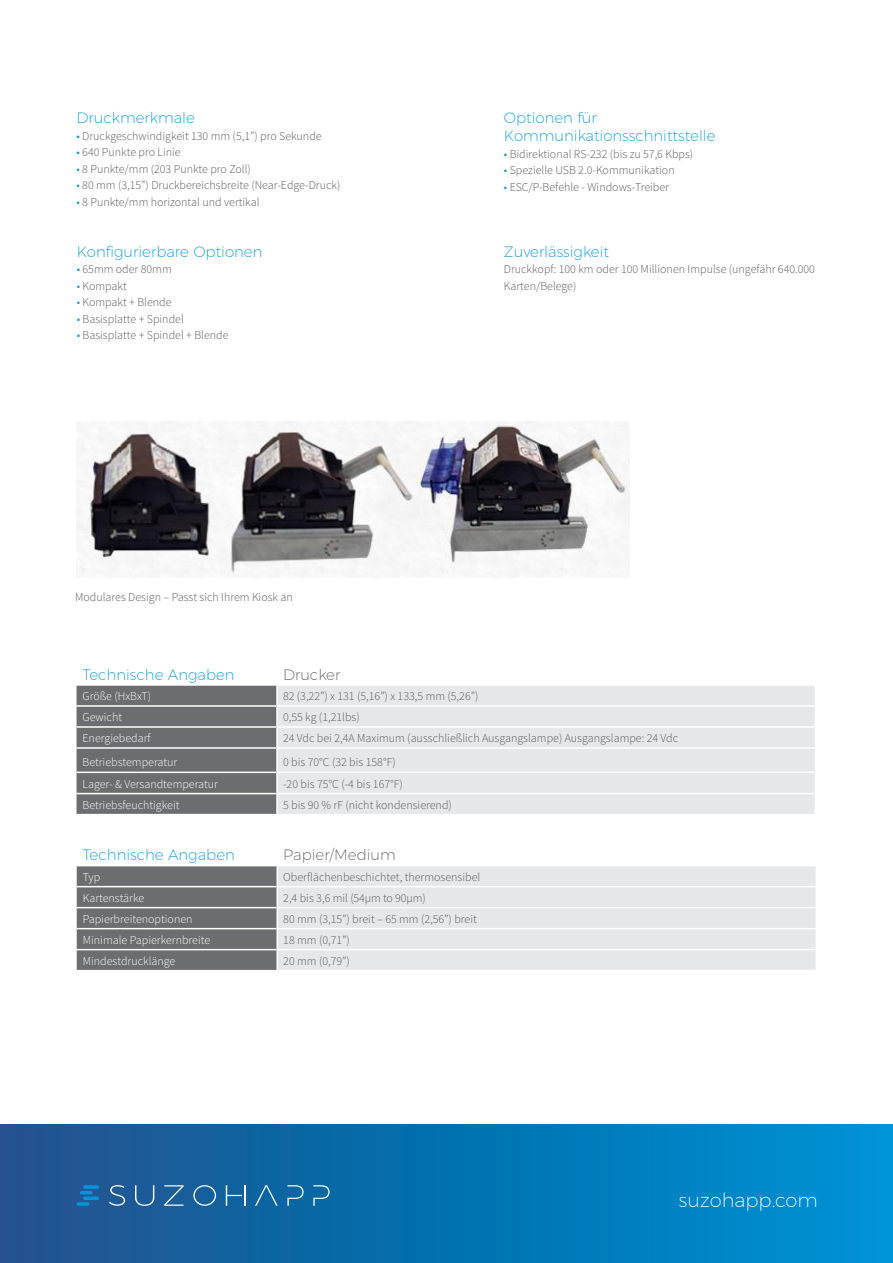
<style>
.page{position:relative;width:893px;height:1263px;background:#fff}
.page>*{position:absolute;margin:0;border:0;box-sizing:border-box;transform-origin:0 0}
.t1{font:200 19.5px "Montserrat";color:#fff}
.Prestazioni_-_Puntin{font:200 15px/18px "Montserrat";color:#0095d9}
.Titoli{font:200 15px "Montserrat";color:#0095d9}
.Titoli-2{font:200 15px "Montserrat";color:#57585a}
.Prestazioni_-_Puntin-2{font:300 12px/16.5px "Source Sans Pro";color:#57585a}
.t2{font:300 12px "Source Sans Pro";color:#fff}
.Testo_Tabella{font:300 12px "Source Sans Pro";letter-spacing:-.01em;color:#57585a}
.s1{color:#0095d9}
</style>
<div class="page">
<div style="left:0;top:1125px;width:893px;height:138px;background:linear-gradient(to right,#1c508b,#0093d5)"></div>
<svg style="left:135px;top:1185px;width:19px;height:21px"></svg>
<svg style="left:164px;top:1185px;width:20px;height:21px"></svg>
<svg style="left:193px;top:1185px;width:23px;height:21px"></svg>
<svg style="left:255px;top:1185px;width:23px;height:21px"></svg>
<svg style="left:287px;top:1185px;width:17px;height:21px"></svg>
<svg style="left:109px;top:1185px;width:16px;height:21px"></svg>
<svg style="left:226px;top:1185px;width:19px;height:21px"></svg>
<svg style="left:313px;top:1185px;width:17px;height:21px"></svg>
<hr style="left:83px;top:1185px;width:16px;height:4px;background:#0095d9;border-radius:2px">
<svg style="left:80px;top:1191px;width:13px;height:3px"></svg>
<svg style="left:83px;top:1196px;width:16px;height:4px"></svg>
<svg style="left:77px;top:1202px;width:13px;height:4px"></svg>
<div style="left:278px;top:686px;width:537px;height:128px;background:#e6e7e9"></div>
<svg style="left:77px;top:686px;width:200px;height:128px;background:#747578"></svg>
<hr style="left:276px;top:749px;width:2px;height:22px;background:#fff">
<hr style="left:276px;top:773px;width:2px;height:20px;background:#fff">
<hr style="left:276px;top:794px;width:2px;height:20px;background:#fff">
<hr style="left:276px;top:705px;width:539px;height:2px;background:#fff">
<hr style="left:276px;top:726px;width:539px;height:2px;background:#fff">
<hr style="left:276px;top:747px;width:539px;height:2px;background:#fff">
<hr style="left:276px;top:771px;width:539px;height:2px;background:#fff">
<hr style="left:276px;top:793px;width:539px;height:1px;background:#fff">
<svg style="left:77px;top:866px;width:199px;height:104px;background:#6f7073"></svg>
<div style="left:278px;top:866px;width:538px;height:104px;background:#e6e7e9"></div>
<hr style="left:276px;top:886px;width:540px;height:1px;background:#fff">
<hr style="left:276px;top:907px;width:540px;height:1px;background:#fff">
<hr style="left:276px;top:928px;width:540px;height:1px;background:#fff">
<hr style="left:276px;top:949px;width:540px;height:1px;background:#fff">
<hr style="left:77px;top:886px;width:199px;height:1px;background:#fff">
<hr style="left:77px;top:907px;width:199px;height:1px;background:#fff">
<hr style="left:77px;top:928px;width:199px;height:1px;background:#fff">
<hr style="left:77px;top:949px;width:199px;height:1px;background:#fff">
<img style="left:77px;top:421px;width:552px;height:156px">
<p class="Prestazioni_-_Puntin" style="left:77px;top:108px;width:120px">Druckmerkmale</p>
<p class="Prestazioni_-_Puntin-2" style="left:77px;top:127px;width:247px"><span class="s1">•</span> Druckgeschwindigkeit 130 mm (5,1”) pro Sekunde</p>
<p class="Prestazioni_-_Puntin-2" style="left:77px;top:144px;width:106px"><span class="s1">•</span> 640 Punkte pro Linie</p>
<p class="Prestazioni_-_Puntin-2" style="left:77px;top:160px;width:176px"><span class="s1">•</span> 8 Punkte/mm (203 Punkte pro Zoll)</p>
<p class="Prestazioni_-_Puntin-2" style="left:77px;top:177px;width:265px"><span class="s1">•</span> 80 mm (3,15”) Druckbereichsbreite (Near-Edge-Druck)</p>
<p class="Prestazioni_-_Puntin-2" style="left:77px;top:193px;width:185px"><span class="s1">•</span> 8 Punkte/mm horizontal und vertikal</p>
<p class="Prestazioni_-_Puntin" style="left:77px;top:242px;width:187px">Konfigurierbare Optionen</p>
<p class="Prestazioni_-_Puntin-2" style="left:77px;top:261px;width:97px"><span class="s1">•</span> 65mm oder 80mm</p>
<p class="Prestazioni_-_Puntin-2" style="left:77px;top:278px;width:52px"><span class="s1">•</span> Kompakt</p>
<p class="Prestazioni_-_Puntin-2" style="left:77px;top:294px;width:96px"><span class="s1">•</span> Kompakt + Blende</p>
<p class="Prestazioni_-_Puntin-2" style="left:77px;top:311px;width:109px"><span class="s1">•</span> Basisplatte + Spindel</p>
<p class="Prestazioni_-_Puntin-2" style="left:77px;top:327px;width:153px"><span class="s1">•</span> Basisplatte + Spindel + Blende</p>
<p class="Prestazioni_-_Puntin-2" style="left:75px;top:588px;width:219px">Modulares Design – Passt sich Ihrem Kiosk an</p>
<p class="Prestazioni_-_Puntin" style="left:504px;top:108px;width:213px">Optionen für<br>Kommunikationsschnittstelle</p>
<p class="Prestazioni_-_Puntin-2" style="left:504px;top:145px;width:191px"><span class="s1">•</span> Bidirektional RS-232 (bis zu 57,6 Kbps)</p>
<p class="Prestazioni_-_Puntin-2" style="left:504px;top:162px;width:172px"><span class="s1">•</span> Spezielle USB 2.0-Kommunikation</p>
<p class="Prestazioni_-_Puntin-2" style="left:504px;top:178px;width:167px"><span class="s1">•</span> ESC/P-Befehle - Windows-Treiber</p>
<p class="Prestazioni_-_Puntin" style="left:504px;top:242px;width:107px">Zuverlässigkeit</p>
<p class="Prestazioni_-_Puntin-2" style="left:504px;top:261px;width:313px">Druckkopf: 100 km oder 100 Millionen Impulse (ungefähr 640.000<br>Karten/Belege)</p>
<p class="Titoli" style="left:83px;top:665px;width:154px">Technische Angaben</p>
<p class="Titoli-2" style="left:283px;top:665px;width:59px">Drucker</p>
<p class="t2" style="left:83px;top:689px;width:70px">Größe (HxBxT)</p>
<p class="Prestazioni_-_Puntin-2" style="left:283px;top:688px;width:197px">82 (3,22”) x 131 (5,16”) x 133,5 mm (5,26”)</p>
<p class="t2" style="left:83px;top:710px;width:41px">Gewicht</p>
<p class="Prestazioni_-_Puntin-2" style="left:283px;top:709px;width:78px">0,55 kg (1,21lbs)</p>
<p class="t2" style="left:83px;top:731px;width:70px">Energiebedarf</p>
<p class="Prestazioni_-_Puntin-2" style="left:283px;top:730px;width:397px">24 Vdc bei 2,4A Maximum (ausschließlich Ausgangslampe) Ausgangslampe: 24 Vdc</p>
<p class="t2" style="left:83px;top:755px;width:96px">Betriebstemperatur</p>
<p class="Prestazioni_-_Puntin-2" style="left:283px;top:754px;width:114px">0 bis 70°C (32 bis 158°F)</p>
<p class="t2" style="left:83px;top:776px;width:137px">Lager- &amp; Versandtemperatur</p>
<p class="Prestazioni_-_Puntin-2" style="left:283px;top:775px;width:121px">-20 bis 75°C (-4 bis 167°F)</p>
<p class="t2" style="left:83px;top:797px;width:98px">Betriebsfeuchtigkeit</p>
<p class="Prestazioni_-_Puntin-2" style="left:283px;top:796px;width:170px">5 bis 90 % rF (nicht kondensierend)</p>
<p class="Titoli" style="left:83px;top:846px;width:154px">Technische Angaben</p>
<p class="Titoli-2" style="left:283px;top:846px;width:114px">Papier/Medium</p>
<p class="t2" style="left:83px;top:869px;width:19px">Typ</p>
<p class="Prestazioni_-_Puntin-2" style="left:283px;top:868px;width:199px">Oberflächenbeschichtet, thermosensibel</p>
<p class="t2" style="left:83px;top:890px;width:63px">Kartenstärke</p>
<p class="Testo_Tabella" style="left:283px;top:890px;width:144px">2,4 bis 3,6 mil (54µm to 90µm)</p>
<p class="t2" style="left:83px;top:911px;width:111px">Papierbreitenoptionen</p>
<p class="Prestazioni_-_Puntin-2" style="left:283px;top:910px;width:195px">80 mm (3,15”) breit – 65 mm (2,56”) breit</p>
<p class="t2" style="left:83px;top:932px;width:129px">Minimale Papierkernbreite</p>
<p class="Prestazioni_-_Puntin-2" style="left:283px;top:931px;width:68px">18 mm (0,71”)</p>
<p class="t2" style="left:83px;top:953px;width:94px">Mindestdrucklänge</p>
<p class="Prestazioni_-_Puntin-2" style="left:283px;top:952px;width:68px">20 mm (0,79”)</p>
<h1 class="t1" style="left:679px;top:1188px;width:140px">suzohapp.com</h1>
</div>
